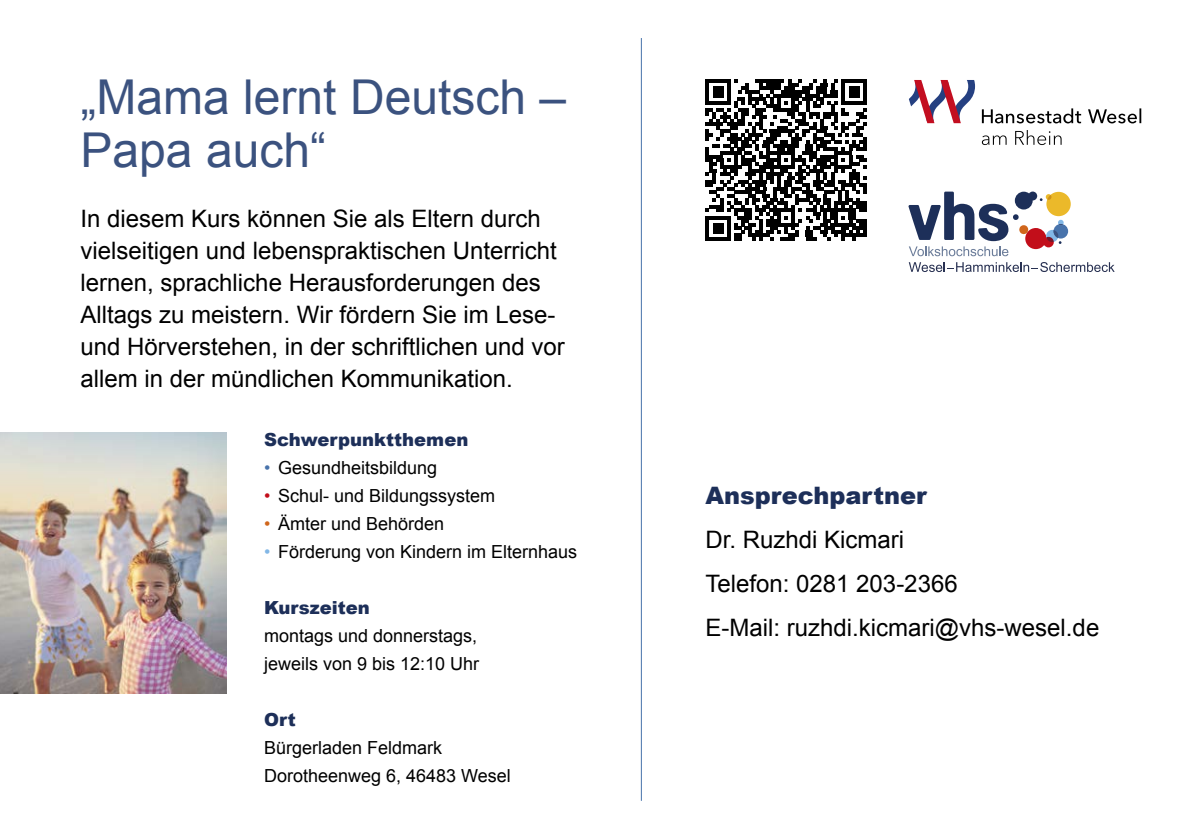
<style>
.page{position:relative;width:1191px;height:840px;background:#fff}
.page>*{position:absolute;margin:0;border:0;box-sizing:border-box;transform-origin:0 0}
.t1{font:48px/52px "Arial";color:#3b527f}
.t2{font:24px/32px "Arial";color:#000}
.t3{font:900 24px "Arial";color:#1d2f59}
.t4{font:18px "Arial";color:#000}
.t5{font:900 18px "Arial";color:#1d2f59}
.s1{color:#4873ab}
.s2{color:#c20e1a}
.s3{color:#d0661c}
.s4{color:#82b7e6}
</style>
<div class="page">
<hr style="left:641px;top:38px;width:1px;height:762px;background:#4873ab">
<svg style="left:908px;top:80px;width:67px;height:43px"></svg>
<svg style="left:982px;top:108px;width:159px;height:37px"></svg>
<svg style="left:908px;top:191px;width:162px;height:65px"></svg>
<svg style="left:908px;top:262px;width:206px;height:10px"></svg>
<img style="left:0;top:432px;width:227px;height:261px">
<svg style="left:705px;top:79px;width:161px;height:162px"></svg>
<p class="t1" style="left:81px;top:72px;width:487px">„Mama lernt Deutsch –<br>Papa auch“</p>
<p class="t2" style="left:81px;top:202px;width:486px">In diesem Kurs können Sie als Eltern durch vielseitigen und lebenspraktischen Unterricht lernen, sprachliche Herausforderungen des Alltags zu meistern. Wir fördern Sie im Lese&shy;und Hörverstehen, in der schriftlichen und vor allem in der mündlichen Kommunikation.</p>
<p class="t5" style="left:264px;top:426px;width:206px">Schwerpunktthemen</p>
<p class="t4" style="left:264px;top:455px;width:175px"><span class="s1">•</span> Gesundheitsbildung</p>
<p class="t4" style="left:264px;top:483px;width:233px"><span class="s2">•</span> Schul- und Bildungssystem</p>
<p class="t4" style="left:264px;top:511px;width:182px"><span class="s3">•</span> Ämter und Behörden</p>
<p class="t4" style="left:264px;top:539px;width:315px"><span class="s4">•</span> Förderung von Kindern im Elternhaus</p>
<p class="t5" style="left:264px;top:594px;width:107px">Kurszeiten</p>
<p class="t4" style="left:264px;top:623px;width:215px">montags und donnerstags,</p>
<p class="t4" style="left:264px;top:651px;width:217px">jeweils von 9 bis 12:10 Uhr</p>
<p class="t5" style="left:264px;top:706px;width:33px">Ort</p>
<p class="t4" style="left:264px;top:735px;width:180px">Bürgerladen Feldmark</p>
<p class="t4" style="left:264px;top:763px;width:248px">Dorotheenweg 6, 46483 Wesel</p>
<p class="t3" style="left:705px;top:477px;width:223px">Ansprechpartner</p>
<p class="t2" style="left:705px;top:523px;width:200px">Dr. Ruzhdi Kicmari</p>
<p class="t2" style="left:705px;top:567px;width:254px">Telefon: 0281 203-2366</p>
<p class="t2" style="left:705px;top:611px;width:395px">E-Mail: ruzhdi.kicmari@vhs-wesel.de</p>
</div>
